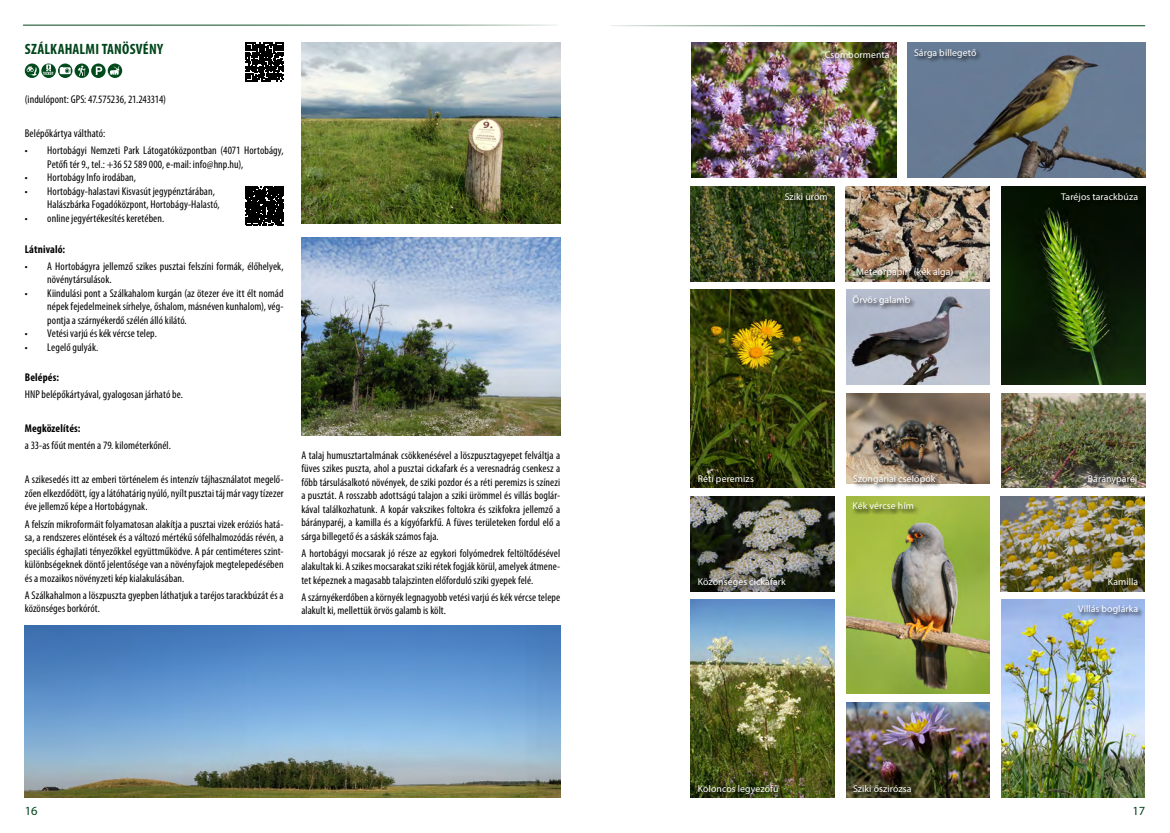
<style>
.page{position:relative;width:1170px;height:833px;background:#fff}
.page>*{position:absolute;margin:0;border:0;box-sizing:border-box;transform-origin:0 0}
.t1{font:700 condensed 15px "Myriad Pro";letter-spacing:.01em;color:#00451a}
.t2{font:12.5px "Myriad Pro";color:#00451a}
.t3{font:condensed 11.25px/13.5px "Myriad Pro";letter-spacing:.005em;color:#000}
.t4{font:700 condensed 11.25px "Myriad Pro";letter-spacing:.01em;color:#000}
.t5{font:9.75px "Myriad Pro";letter-spacing:.01em;color:#fff}
.t6{font:700 condensed 4.62px "Myriad Pro";color:#fff}
</style>
<div class="page">
<hr style="left:23px;top:25px;width:535px;height:1px;background:#00451a">
<hr style="left:609px;top:25px;width:535px;height:1px;background:#00451a">
<img style="left:1001px;top:393px;width:143px;height:95px">
<img style="left:1001px;top:186px;width:143px;height:198px">
<img style="left:1001px;top:599px;width:143px;height:198px">
<img style="left:1000px;top:496px;width:144px;height:95px">
<img style="left:691px;top:186px;width:143px;height:95px">
<img style="left:691px;top:599px;width:143px;height:198px">
<img style="left:691px;top:43px;width:205px;height:135px">
<img style="left:691px;top:290px;width:143px;height:198px">
<img style="left:691px;top:496px;width:143px;height:95px">
<img style="left:846px;top:702px;width:143px;height:95px">
<img style="left:846px;top:393px;width:143px;height:90px">
<img style="left:907px;top:43px;width:237px;height:135px">
<img style="left:846px;top:496px;width:143px;height:198px">
<img style="left:845px;top:186px;width:144px;height:95px">
<img style="left:846px;top:290px;width:143px;height:94px">
<img style="left:301px;top:43px;width:259px;height:180px">
<div style="left:852px;top:783px;width:64px;height:14px;background:#000;opacity:.75"></div>
<div style="left:1076px;top:604px;width:67px;height:15px;background:#000;opacity:.75"></div>
<div style="left:852px;top:501px;width:67px;height:14px;background:#000;opacity:.75"></div>
<div style="left:1107px;top:577px;width:36px;height:14px;background:#000;opacity:.75"></div>
<div style="left:1087px;top:474px;width:55px;height:15px;background:#000;opacity:.75"></div>
<div style="left:852px;top:474px;width:89px;height:15px;background:#000;opacity:.75"></div>
<div style="left:1060px;top:191px;width:83px;height:16px;background:#030c00"></div>
<div style="left:784px;top:191px;width:48px;height:14px;background:#000;opacity:.75"></div>
<div style="left:851px;top:267px;width:107px;height:16px;background:#000;opacity:.75"></div>
<div style="left:824px;top:49px;width:70px;height:14px;background:#000;opacity:.75"></div>
<div style="left:913px;top:47px;width:68px;height:16px;background:#000;opacity:.75"></div>
<div style="left:697px;top:577px;width:94px;height:15px;background:#000;opacity:.75"></div>
<div style="left:697px;top:783px;width:86px;height:16px;background:#000;opacity:.75"></div>
<div style="left:697px;top:474px;width:62px;height:15px;background:#000;opacity:.75"></div>
<div style="left:851px;top:294px;width:64px;height:16px;background:#000;opacity:.75"></div>
<svg style="left:245px;top:43px;width:38px;height:38px"></svg>
<svg style="left:91px;top:64px;width:15px;height:14px"></svg>
<svg style="left:96px;top:67px;width:6px;height:8px"></svg>
<div style="left:25px;top:64px;width:14px;height:14px;background:#004a1c;border-radius:50%"></div>
<svg style="left:27px;top:66px;width:10px;height:10px"></svg>
<svg style="left:58px;top:64px;width:14px;height:14px"></svg>
<svg style="left:60px;top:67px;width:11px;height:7px"></svg>
<svg style="left:61px;top:67px;width:8px;height:6px"></svg>
<div style="left:75px;top:64px;width:14px;height:14px;background:#004a1c;border-radius:50%"></div>
<svg style="left:78px;top:66px;width:7px;height:10px"></svg>
<div style="left:108px;top:64px;width:14px;height:14px;background:#004a1c;border-radius:50%"></div>
<svg style="left:110px;top:66px;width:10px;height:9px"></svg>
<div style="left:41px;top:64px;width:15px;height:14px;background:#004a1c;border-radius:50%"></div>
<svg style="left:46px;top:64px;width:5px;height:7px"></svg>
<img style="left:301px;top:237px;width:259px;height:199px">
<img style="left:25px;top:625px;width:535px;height:172px">
<svg style="left:245px;top:186px;width:39px;height:39px;background:#161616"></svg>
<h1 class="t1" style="left:25px;top:41px;width:140px">SZÁLKAHALMI TANÖSVÉNY</h1>
<p class="t6" style="left:43px;top:71px;width:12px">TICKET</p>
<p class="t3" style="left:25px;top:93px;width:143px">(indulópont: GPS: 47.575236, 21.243314)</p>
<p class="t3" style="left:25px;top:127px;width:82px">Belépőkártya váltható:</p>
<p class="t3" style="left:47px;top:144px;width:238px;text-indent:-22px">• Hortobágyi Nemzeti Park Látogatóközpontban (4071 Hortobágy,<br>Petőfi tér 9., tel.: +36 52 589 000, e-mail: info@hnp.hu),</p>
<p class="t3" style="left:25px;top:171px;width:113px">• Hortobágy Info irodában,</p>
<p class="t3" style="left:47px;top:185px;width:174px;text-indent:-22px">• Hortobágy-halastavi Kisvasút jegypénztárában,<br>Halászbárka Fogadóközpont, Hortobágy-Halastó,</p>
<p class="t3" style="left:25px;top:212px;width:141px">• online jegyértékesítés keretében.</p>
<p class="t4" style="left:25px;top:243px;width:42px">Látnivaló:</p>
<p class="t3" style="left:47px;top:259px;width:238px;text-indent:-22px">• A Hortobágyra jellemző szikes pusztai felszíni formák, élőhelyek, növénytársulások.</p>
<p class="t3" style="left:47px;top:286px;width:238px;text-align:justify;text-indent:-22px">• Kiindulási pont a Szálkahalom kurgán (az ötezer éve itt élt nomád népek fejedelmeinek sírhelye, őshalom, másnéven kunhalom), vég&shy;pontja a szárnyékerdő szélén álló kilátó.</p>
<p class="t3" style="left:25px;top:327px;width:134px">• Vetési varjú és kék vércse telep.</p>
<p class="t3" style="left:25px;top:340px;width:75px">• Legelő gulyák.</p>
<p class="t4" style="left:25px;top:371px;width:36px">Belépés:</p>
<p class="t3" style="left:25px;top:388px;width:160px">HNP belépőkártyával, gyalogosan járható be.</p>
<p class="t4" style="left:25px;top:422px;width:57px">Megközelítés:</p>
<p class="t3" style="left:25px;top:439px;width:148px">a 33-as főút mentén a 79. kilométerkőnél.</p>
<p class="t3" style="left:25px;top:473px;width:260px;text-align:justify">A szikesedés itt az emberi történelem és intenzív tájhasználatot megelő&shy;zően elkezdődött, így a látóhatárig nyúló, nyílt pusztai táj már vagy tízezer éve jellemző képe a Hortobágynak.</p>
<p class="t3" style="left:25px;top:517px;width:260px;text-align:justify">A felszín mikroformáit folyamatosan alakítja a pusztai vizek eróziós hatá&shy;sa, a rendszeres elöntések és a változó mértékű sófelhalmozódás révén, a speciális éghajlati tényezőkkel együttműködve. A pár centiméteres szint&shy;különbségeknek döntő jelentősége van a növényfajok megtelepedésében és a mozaikos növényzeti kép kialakulásában.</p>
<p class="t3" style="left:25px;top:588px;width:260px">A Szálkahalmon a löszpuszta gyepben láthatjuk a taréjos tarackbúzát és a közönséges borkórót.</p>
<p class="t3" style="left:301px;top:448px;width:260px;text-align:justify">A talaj humusztartalmának csökkenésével a löszpusztagyepet felváltja a füves szikes puszta, ahol a pusztai cickafark és a veresnadrág csenkesz a főbb társulásalkotó növények, de sziki pozdor és a réti peremizs is színezi a pusztát. A rosszabb adottságú talajon a sziki ürömmel és villás boglár&shy;kával találkozhatunk. A kopár vakszikes foltokra és szikfokra jellemző a bárányparéj, a kamilla és a kígyófarkfű. A füves területeken fordul elő a sárga billegető és a sáskák számos faja.</p>
<p class="t3" style="left:301px;top:546px;width:260px;text-align:justify">A hortobágyi mocsarak jó része az egykori folyómedrek feltöltődésével alakultak ki. A szikes mocsarakat sziki rétek fogják körül, amelyek átmene&shy;tet képeznek a magasabb talajszinten előforduló sziki gyepek felé.</p>
<p class="t3" style="left:301px;top:590px;width:260px">A szárnyékerdőben a környék legnagyobb vetési varjú és kék vércse telepe alakult ki, mellettük örvös galamb is költ.</p>
<p class="t5" style="left:824px;top:48px;width:66px">Csombormenta</p>
<p class="t5" style="left:913px;top:46px;width:64px">Sárga billegető</p>
<p class="t5" style="left:784px;top:190px;width:44px">Sziki üröm</p>
<p class="t5" style="left:1061px;top:190px;width:78px">Taréjos tarackbúza</p>
<p class="t5" style="left:852px;top:266px;width:102px">„Meteorpapír” (kék alga)</p>
<p class="t5" style="left:852px;top:294px;width:59px">Örvös galamb</p>
<p class="t5" style="left:697px;top:472px;width:57px">Réti peremizs</p>
<p class="t5" style="left:697px;top:576px;width:89px">Közönséges cickafark</p>
<p class="t5" style="left:853px;top:472px;width:84px">Szongáriai cselőpók</p>
<p class="t5" style="left:1087px;top:472px;width:51px">Bárányparéj</p>
<p class="t5" style="left:852px;top:500px;width:63px">Kék vércse hím</p>
<p class="t5" style="left:1107px;top:576px;width:32px">Kamilla</p>
<p class="t5" style="left:1077px;top:603px;width:62px">Villás boglárka</p>
<p class="t5" style="left:697px;top:782px;width:82px">Koloncos legyezőfű</p>
<p class="t5" style="left:853px;top:782px;width:60px">Sziki őszirózsa</p>
<p class="t2" style="left:25px;top:802px;width:14px">16</p>
<p class="t2" style="left:1132px;top:802px;width:14px">17</p>
</div>
